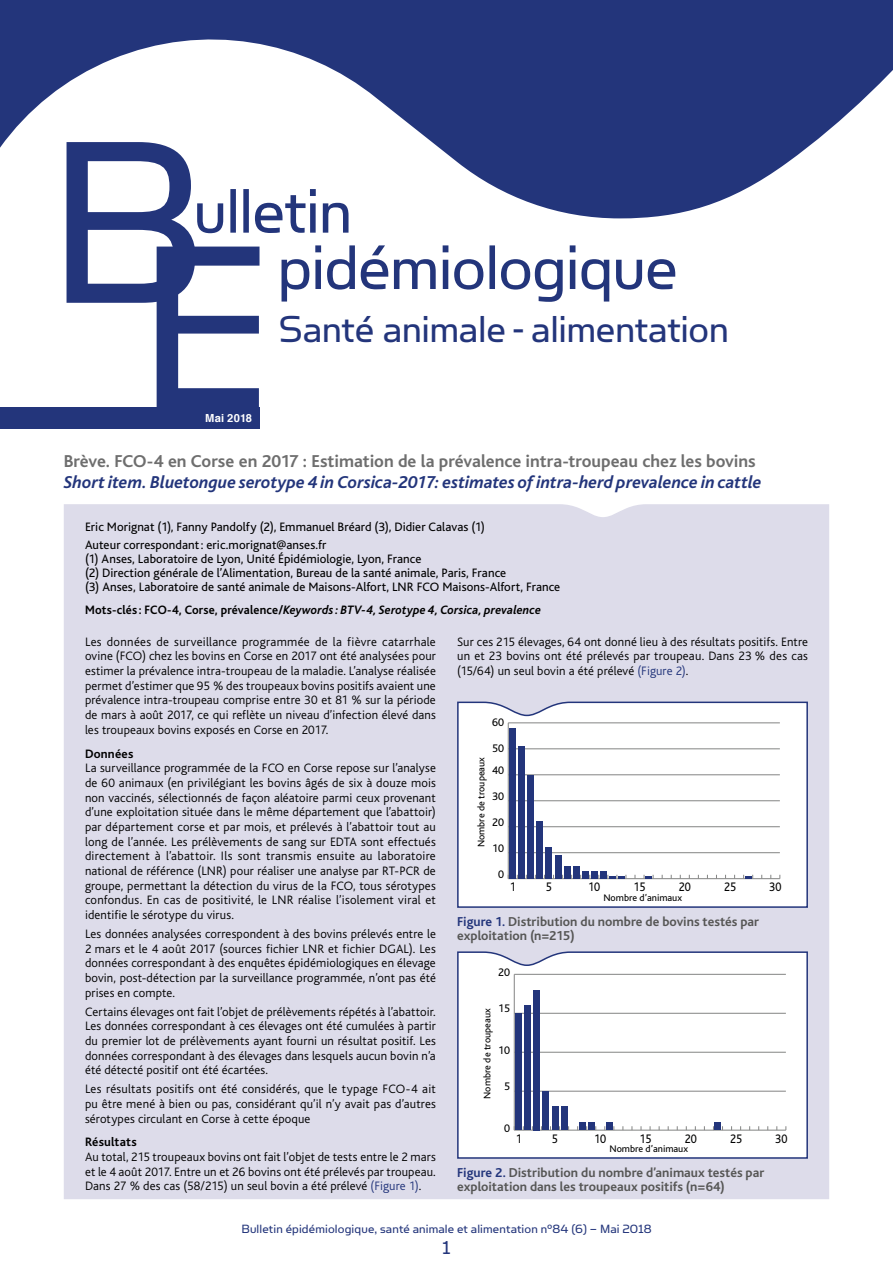
<style>
.page{position:relative;width:893px;height:1263px;background:#fff}
.page>*{position:absolute;margin:0;border:0;box-sizing:border-box;transform-origin:0 0}
.t1{font:42.3px "Simian Text Orangutan";letter-spacing:-.005em;color:#23357b}
.t2{font:21px "Simian Text Orangutan";color:#23357b}
.Titre_brève-encadré{font:italic 700 18px "Bliss";color:#23357b}
.Titre_brève-encadré-2{font:700 18px "Bliss";color:#6e6e6e}
.Titre_tablo-Fig_FR{font:700 13.5px/13.5px "Bliss";color:#565655}
.t3{font:13.5px "Simian Text Orangutan";letter-spacing:.01em;color:#23357b}
.t4{font:12.9px "Bliss";color:#000;scale:.89 1}
.Encadré_texte{font:300 12.75px/14.7px "Bliss";letter-spacing:.01em;color:#000;text-align:justify}
.Auteurs_2{font:12.75px "Bliss";letter-spacing:.005em;color:#000}
.Encadré_mots_clés_FR{font:italic 700 12.75px "Bliss";letter-spacing:.01em;color:#000;scale:.96 1}
.auteurs_1{font:12.75px "Bliss";letter-spacing:.005em;color:#000}
.Encadré_ST{font:700 12.75px "Bliss";letter-spacing:.015em;color:#000}
.t5{font:11.55px "Bliss";color:#000}
.t6{font:700 11.1px "Helvetica";letter-spacing:.015em;color:#fff}
.t7{font:10.05px "Bliss";color:#000}
.s1{font-style:normal}
.s2{color:#23357b}
</style>
<div class="page">
<div style="left:64px;top:504px;width:765px;height:695px;background:#dddcea"></div>
<svg style="left:0;top:0;width:893px;height:218px;fill:#23357b"></svg>
<svg style="left:67px;top:142px;width:608px;height:265px"></svg>
<div style="left:0;top:407px;width:259px;height:22px;background:#23357b"></div>
<svg style="left:456px;top:701px;width:353px;height:207px"></svg>
<svg style="left:456px;top:951px;width:353px;height:208px"></svg>
<p class="t6" style="left:205px;top:409px;width:48px">Mai 2018</p>
<p class="t1" style="left:279px;top:305px;width:451px">Santé animale - alimentation</p>
<p class="Titre_brève-encadré-2" style="left:64px;top:452px;width:693px">Brève. FCO-4 en Corse en 2017 : Estimation de la prévalence intra-troupeau chez les bovins</p>
<p class="Titre_brève-encadré" style="left:64px;top:472px;width:699px">Short item. Bluetongue serotype 4 in Corsica-2017: estimates of intra-herd prevalence in cattle</p>
<p class="auteurs_1" style="left:85px;top:520px;width:402px">Eric Morignat (1), Fanny Pandolfy (2), Emmanuel Bréard (3), Didier Calavas (1)</p>
<p class="Auteurs_2" style="left:85px;top:538px;width:243px">Auteur correspondant: eric.morignat@anses.fr</p>
<p class="Auteurs_2" style="left:85px;top:552px;width:338px">(1) Anses, Laboratoire de Lyon, Unité Épidémiologie, Lyon, France</p>
<p class="Auteurs_2" style="left:85px;top:566px;width:423px">(2) Direction générale de l’Alimentation, Bureau de la santé animale, Paris, France</p>
<p class="Auteurs_2" style="left:85px;top:580px;width:477px">(3) Anses, Laboratoire de santé animale de Maisons-Alfort, LNR FCO Maisons-Alfort, France</p>
<p class="Encadré_mots_clés_FR" style="left:85px;top:603px;width:477px"><span class="s1">Mots-clés : FCO-4, Corse, prévalence/</span>Keywords: BTV-4, Serotype 4, Corsica, prevalence</p>
<p class="Encadré_texte" style="left:85px;top:634px;width:352px">Les données de surveillance programmée de la fièvre catarrhale ovine (FCO) chez les bovins en Corse en 2017 ont été analysées pour estimer la prévalence intra-troupeau de la maladie. L’analyse réalisée permet d’estimer que 95 % des troupeaux bovins positifs avaient une prévalence intra-troupeau comprise entre 30 et 81 % sur la période de mars à août 2017, ce qui reflète un niveau d’infection élevé dans les troupeaux bovins exposés en Corse en 2017.</p>
<p class="Encadré_ST" style="left:85px;top:747px;width:50px">Données</p>
<p class="Encadré_texte" style="left:85px;top:761px;width:352px">La surveillance programmée de la FCO en Corse repose sur l’analyse de 60 animaux (en privilégiant les bovins âgés de six à douze mois non vaccinés, sélectionnés de façon aléatoire parmi ceux provenant d’une exploitation située dans le même département que l’abattoir) par département corse et par mois, et prélevés à l’abattoir tout au long de l’année. Les prélèvements de sang sur EDTA sont effectués directement à l’abattoir. Ils sont transmis ensuite au laboratoire national de référence (LNR) pour réaliser une analyse par RT-PCR de groupe, permettant la détection du virus de la FCO, tous sérotypes confondus. En cas de positivité, le LNR réalise l’isolement viral et identifie le sérotype du virus.</p>
<p class="Encadré_texte" style="left:85px;top:927px;width:352px">Les données analysées correspondent à des bovins prélevés entre le 2 mars et le 4 août 2017 (sources fichier LNR et fichier DGAL). Les données correspondant à des enquêtes épidémiologiques en élevage bovin, post-détection par la surveillance programmée, n’ont pas été prises en compte.</p>
<p class="Encadré_texte" style="left:85px;top:1004px;width:352px">Certains élevages ont fait l’objet de prélèvements répétés à l’abattoir.<br>Les données correspondant à ces élevages ont été cumulées à partir du premier lot de prélèvements ayant fourni un résultat positif. Les données correspondant à des élevages dans lesquels aucun bovin n’a été détecté positif ont été écartées.</p>
<p class="Encadré_texte" style="left:85px;top:1082px;width:352px">Les résultats positifs ont été considérés, que le typage FCO-4 ait pu être mené à bien ou pas, considérant qu’il n’y avait pas d’autres sérotypes circulant en Corse à cette époque</p>
<p class="Encadré_ST" style="left:85px;top:1135px;width:53px">Résultats</p>
<p class="Encadré_texte" style="left:85px;top:1150px;width:352px">Au total, 215 troupeaux bovins ont fait l’objet de tests entre le 2 mars et le 4 août 2017. Entre un et 26 bovins ont été prélevés par troupeau.<br>Dans 27 % des cas (58/215) un seul bovin a été prélevé <span class="s2">(Figure 1)</span>.</p>
<p class="Encadré_texte" style="left:457px;top:634px;width:352px">Sur ces 215 élevages, 64 ont donné lieu à des résultats positifs. Entre un et 23 bovins ont été prélevés par troupeau. Dans 23 % des cas (15/64) un seul bovin a été prélevé <span class="s2">(Figure 2)</span>.</p>
<p class="t5" style="left:492px;top:716px;width:13px">60</p>
<p class="t5" style="left:492px;top:742px;width:13px">50</p>
<p class="t7" style="left:476px;top:847px;width:92px;rotate:-90deg">Nombre de troupeaux</p>
<p class="t5" style="left:492px;top:764px;width:13px">40</p>
<p class="t5" style="left:492px;top:790px;width:13px">30</p>
<p class="t5" style="left:492px;top:816px;width:13px">20</p>
<p class="t5" style="left:492px;top:842px;width:13px">10</p>
<p class="t5" style="left:498px;top:868px;width:7px">0</p>
<p class="t4" style="left:510px;top:880px;width:8px">1</p>
<p class="t4" style="left:546px;top:880px;width:8px">5</p>
<p class="t4" style="left:588px;top:880px;width:15px">10</p>
<p class="t4" style="left:633px;top:880px;width:15px">15</p>
<p class="t4" style="left:679px;top:880px;width:15px">20</p>
<p class="t4" style="left:724px;top:880px;width:15px">25</p>
<p class="t4" style="left:769px;top:880px;width:15px">30</p>
<p class="t7" style="left:603px;top:892px;width:80px">Nombre d’animaux</p>
<p class="Titre_tablo-Fig_FR" style="left:457px;top:915px;width:304px"><span class="s2">Figure 1.</span> Distribution du nombre de bovins testés par exploitation (n=215)</p>
<p class="t5" style="left:498px;top:966px;width:13px">20</p>
<p class="t5" style="left:498px;top:1002px;width:13px">15</p>
<p class="t7" style="left:482px;top:1099px;width:92px;rotate:-90deg">Nombre de troupeaux</p>
<p class="t5" style="left:498px;top:1044px;width:13px">10</p>
<p class="t5" style="left:504px;top:1080px;width:7px">5</p>
<p class="t5" style="left:504px;top:1122px;width:7px">0</p>
<p class="t4" style="left:516px;top:1131px;width:8px">1</p>
<p class="t4" style="left:552px;top:1131px;width:8px">5</p>
<p class="t4" style="left:594px;top:1131px;width:15px">10</p>
<p class="t4" style="left:639px;top:1131px;width:15px">15</p>
<p class="t4" style="left:685px;top:1131px;width:15px">20</p>
<p class="t4" style="left:730px;top:1131px;width:15px">25</p>
<p class="t4" style="left:775px;top:1131px;width:15px">30</p>
<p class="t7" style="left:609px;top:1144px;width:80px">Nombre d’animaux</p>
<p class="Titre_tablo-Fig_FR" style="left:457px;top:1166px;width:309px"><span class="s2">Figure 2.</span> Distribution du nombre d’animaux testés par exploitation dans les troupeaux positifs (n=64)</p>
<p class="t3" style="left:241px;top:1221px;width:412px">Bulletin épidémiologique, santé animale et alimentation n°84 (6) – Mai 2018</p>
<p class="t2" style="left:442px;top:1236px;width:10px">1</p>
</div>
